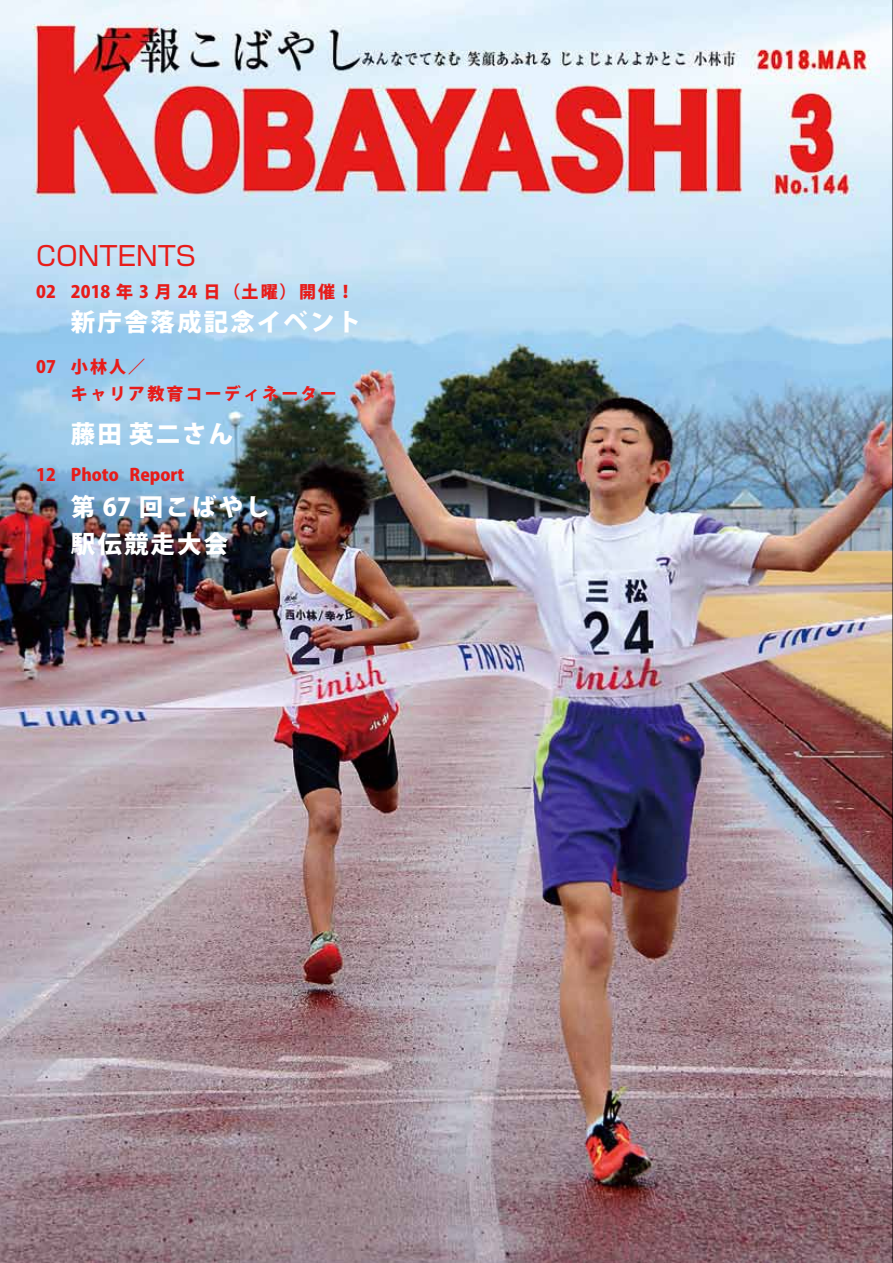
<style>
.page{position:relative;width:893px;height:1263px;background:#fff}
.page>*{position:absolute;margin:0;border:0;box-sizing:border-box;transform-origin:0 0}
.t1{font:26.55px "Shin Go Pro";color:#e71c1a}
.t2{font:800 24.45px/36.9px "Koz Go Pro";letter-spacing:.085em;color:#fff}
.t3{font:800 16.95px/27.3px "Koz Go Pro";letter-spacing:.125em;color:#e71c1a}
.t4{font:800 16.95px "Koz Go Pro";color:#e71c1a}
</style>
<div class="page">
<img style="left:0;top:0;width:893px;height:1263px">
<h1 class="t1" style="left:36px;top:234px;width:161px">CONTENTS</h1>
<p class="t4" style="left:71px;top:280px;width:285px">2018 年 3 月 24 日（土曜）開催!</p>
<p class="t3" style="left:36px;top:279px;width:21px">02</p>
<p class="t3" style="left:36px;top:354px;width:21px">07</p>
<p class="t3" style="left:36px;top:463px;width:21px">12</p>
<h2 class="t2" style="left:71px;top:306px;width:292px">新庁舎落成記念イベント</h2>
<p class="t3" style="left:71px;top:354px;width:267px">小林人／<br>キャリア教育コーディネーター</p>
<h2 class="t2" style="left:71px;top:417px;width:164px">藤田英二さん</h2>
<p class="t3" style="left:71px;top:463px;width:50px">Photo</p>
<p class="t3" style="left:130px;top:463px;width:56px">Report</p>
<h2 class="t2" style="left:71px;top:490px;width:200px">第 67 回こばやし駅伝競走大会</h2>
</div>
